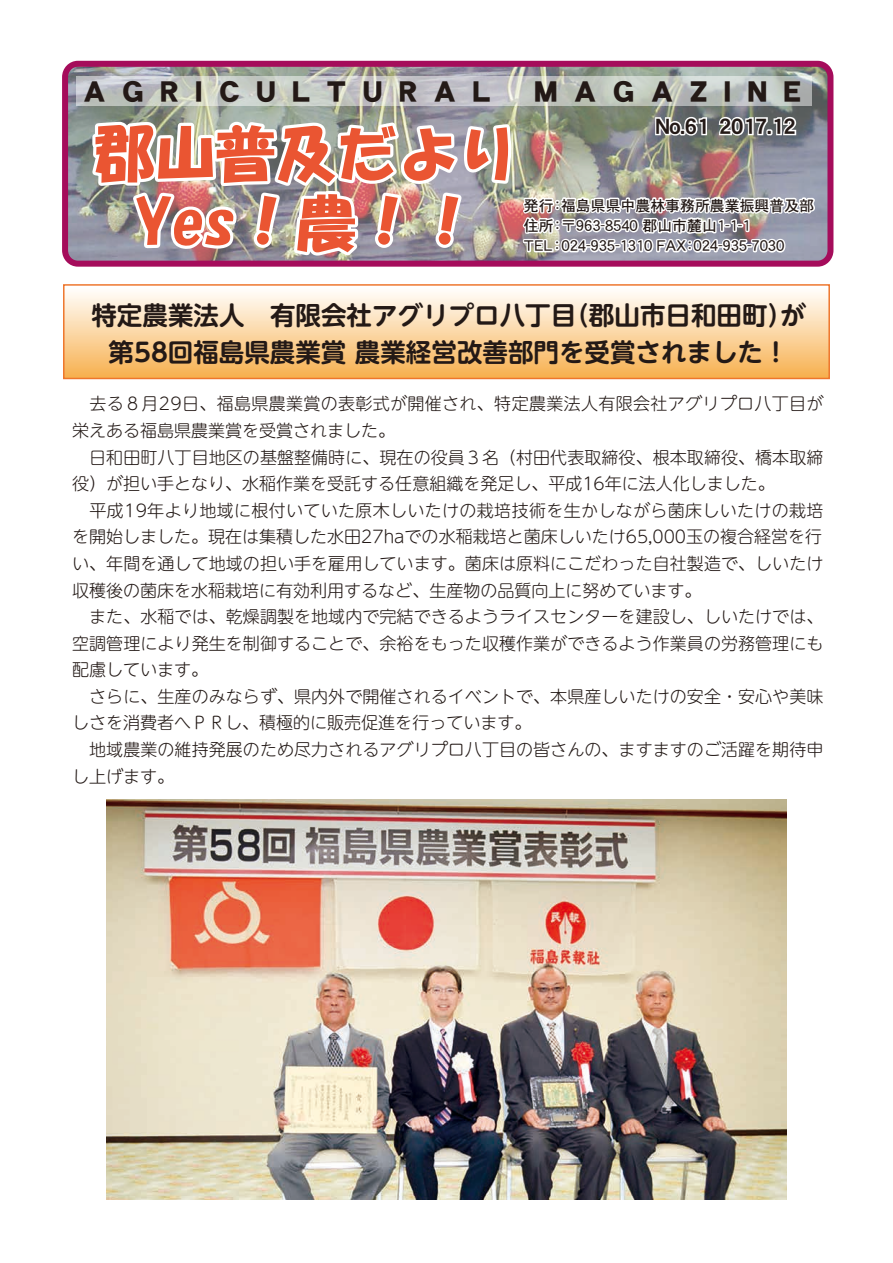
<style>
.page{position:relative;width:893px;height:1263px;background:#fff}
.page>*{position:absolute;margin:0;border:0;box-sizing:border-box;transform-origin:0 0}
.t1{font:60.6px/69px "HGS Soei Kakupoptai";color:#ea5532;text-align:center}
.t2{font:28.65px "DFHS Gothic W9 WING RKSJ H";letter-spacing:.625em;color:#231916}
.t3{font:700 25.5px/37.2px "UD Shin M Go Pro De";color:#231916}
.t4{font:21.3px "DFHS Gothic W7 WING RKSJ H";color:#231916}
.t5{font:300 16.95px/26.5px "UD Shin M Go Pro";letter-spacing:.005em;color:#231916}
.t6{font:14.85px/20.2px "DFHS Gothic W5 WING RKSJ H";color:#231916}
</style>
<div class="page">
<img style="left:69px;top:68px;width:757px;height:192px">
<div style="left:62px;top:61px;width:771px;height:206px;border:6px solid #a50c5b;border-radius:13px"></div>
<img style="left:88px;top:113px;width:729px;height:154px">
<svg style="left:77px;top:77px;width:735px;height:29px;background:#c3c7c3"></svg>
<div style="left:64px;top:285px;width:765px;height:93px;background:linear-gradient(to bottom,#fff,#f7b04f)"></div>
<div style="left:63px;top:284px;width:767px;height:95px;border:1px solid #ee762c"></div>
<img style="left:106px;top:799px;width:681px;height:400px">
<h2 class="t2" style="left:84px;top:77px;width:407px">AGRICULTURAL</h2>
<h1 class="t1" style="left:94px;top:119px;width:426px">郡山普及だより<br>Yes！農!!</h1>
<h2 class="t2" style="left:535px;top:77px;width:233px">MAGAZIN</h2>
<h2 class="t2" style="left:784px;top:77px;width:18px">E</h2>
<p class="t4" style="left:656px;top:116px;width:54px">No.61</p>
<p class="t4" style="left:719px;top:116px;width:78px">2017.12</p>
<p class="t6" style="left:524px;top:195px;width:292px">発行：福島県県中農林事務所農業振興普及部住所〒： 963-8540 郡山市麓山1-1-1<br>TEL：024-935-1310 FAX：024-935-7030</p>
<h3 class="t3" style="left:109px;top:295px;width:681px;text-indent:-17px">特定農業法人　有限会社アグリプロ八丁目<br>第58回福島県農業賞農業経営改善部門を受賞されました!</h3>
<p class="t5" style="left:72px;top:390px;width:753px">　去る８月29日、福島県農業賞の表彰式が開催され、特定農業法人有限会社アグリプロ八丁目が栄えある福島県農業賞を受賞されました。<br>　日和田町八丁目地区の基盤整備時に、現在の役員３名（村田代表取締役、根本取締役、橋本取締役）が担い手となり、水稲作業を受託する任意組織を発足し、平成16年に法人化しました。<br>　平成19年より地域に根付いていた原木しいたけの栽培技術を生かしながら菌床しいたけの栽培を開始しました。現在は集積した水田27haでの水稲栽培と菌床しいたけ65,000玉の複合経営を行い、年間を通して地域の担い手を雇用しています。菌床は原料にこだわった自社製造で、しいたけ収穫後の菌床を水稲栽培に有効利用するなど、生産物の品質向上に努めています。<br>　また、水稲では、乾燥調製を地域内で完結できるようライスセンターを建設し、しいたけでは、空調管理により発生を制御することで、余裕をもった収穫作業ができるよう作業員の労務管理にも配慮しています。<br>　さらに、生産のみならず、県内外で開催されるイベントで、本県産しいたけの安全・安心や美味しさを消費者へＰＲし、積極的に販売促進を行っています。<br>　地域農業の維持発展のため尽力されるアグリプロ八丁目の皆さんの、ますますのご活躍を期待申し上げます。</p>
<h3 class="t3" style="left:563px;top:295px;width:244px">（郡山市日和田町が）</h3>
</div>
